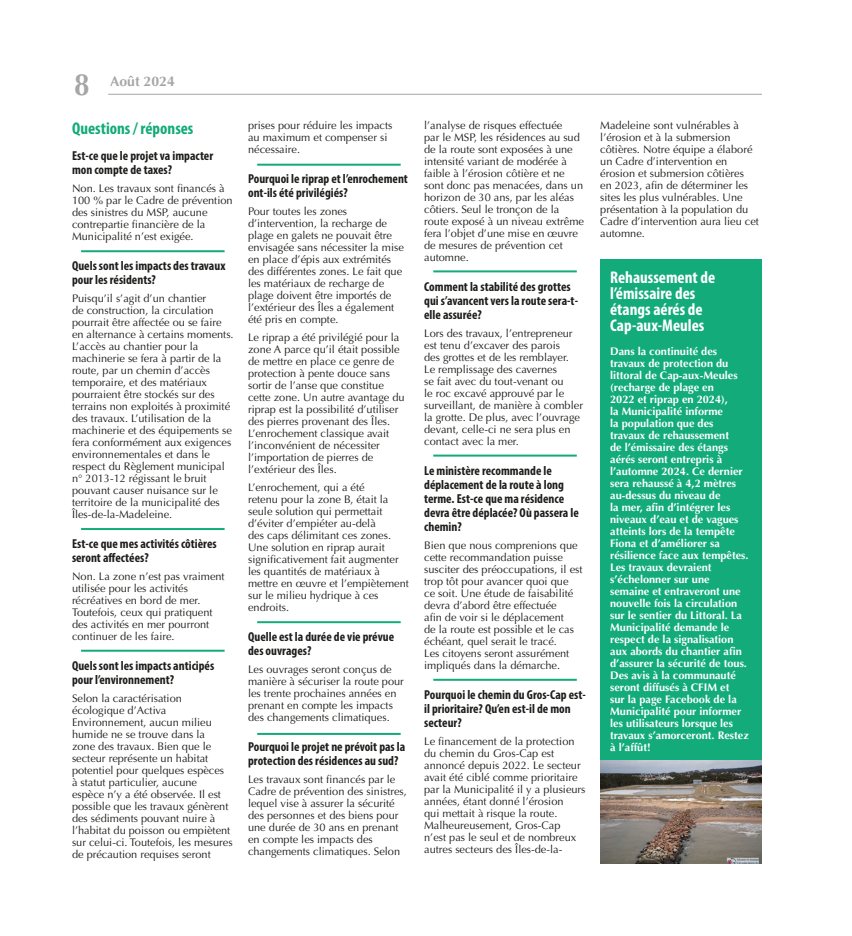
<style>
.page{position:relative;width:852px;height:936px;background:#fff}
.page>*{position:absolute;margin:0;border:0;box-sizing:border-box;transform-origin:0 0}
.Texte_General{font:700 condensed 17px/16px "Myriad Pro";color:#fff}
.Texte_General-2{font:700 condensed 17px "Myriad Pro";color:#13ab7a}
.t1{font:700 14px "Optima LT Std";color:#a6a6a5}
.Texte_General-3{font:700 condensed 13px/14px "Myriad Pro";color:#1d1d1b}
.Texte_General-4{font:11px/12px "Optima LT Std";color:#1d1d1b}
.Texte_General-5{font:700 11px/12px "Optima LT Std";color:#fff}
.s1{font-size:31px}
</style>
<div class="page">
<hr style="left:108px;top:94px;width:654px;height:1px;background:#a3a5a7">
<div style="left:600px;top:259px;width:162px;height:502px;background:#13ab7a"></div>
<img style="left:600px;top:761px;width:162px;height:103px">
<hr style="left:81px;top:250px;width:144px;height:2px;background:#13ab7a">
<hr style="left:81px;top:528px;width:144px;height:2px;background:#13ab7a">
<hr style="left:81px;top:650px;width:144px;height:2px;background:#13ab7a">
<hr style="left:257px;top:621px;width:144px;height:2px;background:#13ab7a">
<hr style="left:257px;top:733px;width:144px;height:2px;background:#13ab7a">
<hr style="left:257px;top:164px;width:144px;height:2px;background:#13ab7a">
<hr style="left:433px;top:270px;width:144px;height:2px;background:#13ab7a">
<hr style="left:433px;top:455px;width:144px;height:2px;background:#13ab7a">
<hr style="left:433px;top:679px;width:144px;height:2px;background:#13ab7a">
<p class="t1" style="left:74px;top:73px;width:102px"><span class="s1">8</span> Août 2024</p>
<p class="Texte_General-2" style="left:72px;top:118px;width:123px">Questions / réponses</p>
<p class="Texte_General-3" style="left:72px;top:149px;width:143px">Est-ce que le projet va impacter mon compte de taxes?</p>
<p class="Texte_General-4" style="left:72px;top:183px;width:162px">Non. Les travaux sont financés à<br>100 % par le Cadre de prévention des sinistres du MSP, aucune contrepartie financière de la<br>Municipalité n’est exigée.</p>
<p class="Texte_General-3" style="left:72px;top:259px;width:155px">Quels sont les impacts des travaux pour les résidents?</p>
<p class="Texte_General-4" style="left:72px;top:293px;width:163px">Puisqu’il s’agit d’un chantier<br>de construction, la circulation pourrait être affectée ou se faire en alternance à certains moments.<br>L’accès au chantier pour la machinerie se fera à partir de la route, par un chemin d’accès temporaire, et des matériaux pourraient être stockés sur des terrains non exploités à proximité des travaux. L’utilisation de la machinerie et des équipements se fera conformément aux exigences environnementales et dans le respect du Règlement municipal n° 2013-12 régissant le bruit pouvant causer nuisance sur le territoire de la municipalité des<br>Îles-de-la-Madeleine.</p>
<p class="Texte_General-3" style="left:72px;top:537px;width:146px">Est-ce que mes activités côtières seront affectées?</p>
<p class="Texte_General-4" style="left:72px;top:571px;width:154px">Non. La zone n’est pas vraiment utilisée pour les activités récréatives en bord de mer.<br>Toutefois, ceux qui pratiquent des activités en mer pourront continuer de les faire.</p>
<p class="Texte_General-3" style="left:72px;top:659px;width:144px">Quels sont les impacts anticipés pour l’environnement?</p>
<p class="Texte_General-4" style="left:72px;top:693px;width:162px">Selon la caractérisation écologique d’Activa<br>Environnement, aucun milieu humide ne se trouve dans la<br>zone des travaux. Bien que le secteur représente un habitat potentiel pour quelques espèces<br>à statut particulier, aucune<br>espèce n’y a été observée. Il est possible que les travaux génèrent des sédiments pouvant nuire à l’habitat du poisson ou empiètent sur celui-ci. Toutefois, les mesures de précaution requises seront</p>
<p class="Texte_General-4" style="left:248px;top:120px;width:146px">prises pour réduire les impacts au maximum et compenser si nécessaire.</p>
<p class="Texte_General-3" style="left:248px;top:172px;width:161px">Pourquoi le riprap et l’enrochement ont-ils été privilégiés?</p>
<p class="Texte_General-4" style="left:248px;top:206px;width:157px">Pour toutes les zones d’intervention, la recharge de plage en galets ne pouvait être envisagée sans nécessiter la mise en place d’épis aux extrémités des différentes zones. Le fait que les matériaux de recharge de plage doivent être importés de l’extérieur des Îles a également été pris en compte.</p>
<p class="Texte_General-4" style="left:248px;top:332px;width:158px">Le riprap a été privilégié pour la zone A parce qu’il était possible de mettre en place ce genre de protection à pente douce sans sortir de l’anse que constitue cette zone. Un autre avantage du riprap est la possibilité d’utiliser des pierres provenant des Îles.<br>L’enrochement classique avait l’inconvénient de nécessiter l’importation de pierres de l’extérieur des Îles.</p>
<p class="Texte_General-4" style="left:248px;top:482px;width:162px">L’enrochement, qui a été<br>retenu pour la zone B, était la seule solution qui permettait d’éviter d’empiéter au-delà<br>des caps délimitant ces zones.<br>Une solution en riprap aurait significativement fait augmenter les quantités de matériaux à mettre en œuvre et l’empiètement sur le milieu hydrique à ces endroits.</p>
<p class="Texte_General-3" style="left:248px;top:630px;width:148px">Quelle est la durée de vie prévue des ouvrages?</p>
<p class="Texte_General-4" style="left:248px;top:664px;width:157px">Les ouvrages seront conçus de manière à sécuriser la route pour les trente prochaines années en prenant en compte les impacts des changements climatiques.</p>
<p class="Texte_General-3" style="left:248px;top:740px;width:159px">Pourquoi le projet ne prévoit pas la protection des résidences au sud?</p>
<p class="Texte_General-4" style="left:248px;top:774px;width:160px">Les travaux sont financés par le<br>Cadre de prévention des sinistres, lequel vise à assurer la sécurité des personnes et des biens pour une durée de 30 ans en prenant en compte les impacts des changements climatiques. Selon</p>
<p class="Texte_General-4" style="left:424px;top:120px;width:161px">l’analyse de risques effectuée<br>par le MSP, les résidences au sud de la route sont exposées à une intensité variant de modérée à faible à l’érosion côtière et ne sont donc pas menacées, dans un horizon de 30 ans, par les aléas côtiers. Seul le tronçon de la route exposé à un niveau extrême fera l’objet d’une mise en œuvre de mesures de prévention cet automne.</p>
<p class="Texte_General-3" style="left:424px;top:280px;width:155px">Comment la stabilité des grottes qui s’avancent vers la route sera-t&shy;elle assurée?</p>
<p class="Texte_General-4" style="left:424px;top:328px;width:160px">Lors des travaux, l’entrepreneur est tenu d’excaver des parois<br>des grottes et de les remblayer.<br>Le remplissage des cavernes<br>se fait avec du tout-venant ou<br>le roc excavé approuvé par le surveillant, de manière à combler la grotte. De plus, avec l’ouvrage devant, celle-ci ne sera plus en contact avec la mer.</p>
<p class="Texte_General-3" style="left:424px;top:464px;width:156px">Le ministère recommande le déplacement de la route à long terme. Est-ce que ma résidence devra être déplacée? Où passera le chemin?</p>
<p class="Texte_General-4" style="left:424px;top:540px;width:160px">Bien que nous comprenions que cette recommandation puisse susciter des préoccupations, il est trop tôt pour avancer quoi que<br>ce soit. Une étude de faisabilité devra d’abord être effectuée<br>afin de voir si le déplacement<br>de la route est possible et le cas échéant, quel serait le tracé.<br>Les citoyens seront assurément impliqués dans la démarche.</p>
<p class="Texte_General-3" style="left:424px;top:688px;width:163px">Pourquoi le chemin du Gros-Cap est&shy;il prioritaire? Qu’en est-il de mon secteur?</p>
<p class="Texte_General-4" style="left:424px;top:736px;width:163px">Le financement de la protection du chemin du Gros-Cap est annoncé depuis 2022. Le secteur avait été ciblé comme prioritaire par la Municipalité il y a plusieurs années, étant donné l’érosion<br>qui mettait à risque la route.<br>Malheureusement, Gros-Cap<br>n’est pas le seul et de nombreux autres secteurs des Îles-de-la-</p>
<p class="Texte_General-4" style="left:600px;top:120px;width:160px">Madeleine sont vulnérables à l’érosion et à la submersion côtières. Notre équipe a élaboré un Cadre d’intervention en érosion et submersion côtières<br>en 2023, afin de déterminer les sites les plus vulnérables. Une présentation à la population du<br>Cadre d’intervention aura lieu cet automne.</p>
<p class="Texte_General" style="left:610px;top:269px;width:107px">Rehaussement de l’émissaire des étangs aérés de<br>Cap-aux-Meules</p>
<p class="Texte_General-5" style="left:610px;top:346px;width:140px">Dans la continuité des travaux de protection du littoral de Cap-aux-Meules (recharge de plage en<br>2022 et riprap en 2024),<br>la Municipalité informe<br>la population que des travaux de rehaussement<br>de l’émissaire des étangs aérés seront entrepris à l’automne 2024. Ce dernier sera rehaussé à 4,2 mètres au-dessus du niveau de<br>la mer, afin d’intégrer les niveaux d’eau et de vagues atteints lors de la tempête<br>Fiona et d’améliorer sa résilience face aux tempêtes.<br>Les travaux devraient s’échelonner sur une semaine et entraveront une nouvelle fois la circulation sur le sentier du Littoral. La<br>Municipalité demande le respect de la signalisation aux abords du chantier afin d’assurer la sécurité de tous.<br>Des avis à la communauté seront diffusés à CFIM et<br>sur la page Facebook de la<br>Municipalité pour informer les utilisateurs lorsque les travaux s’amorceront. Restez à l’affût!</p>
</div>
